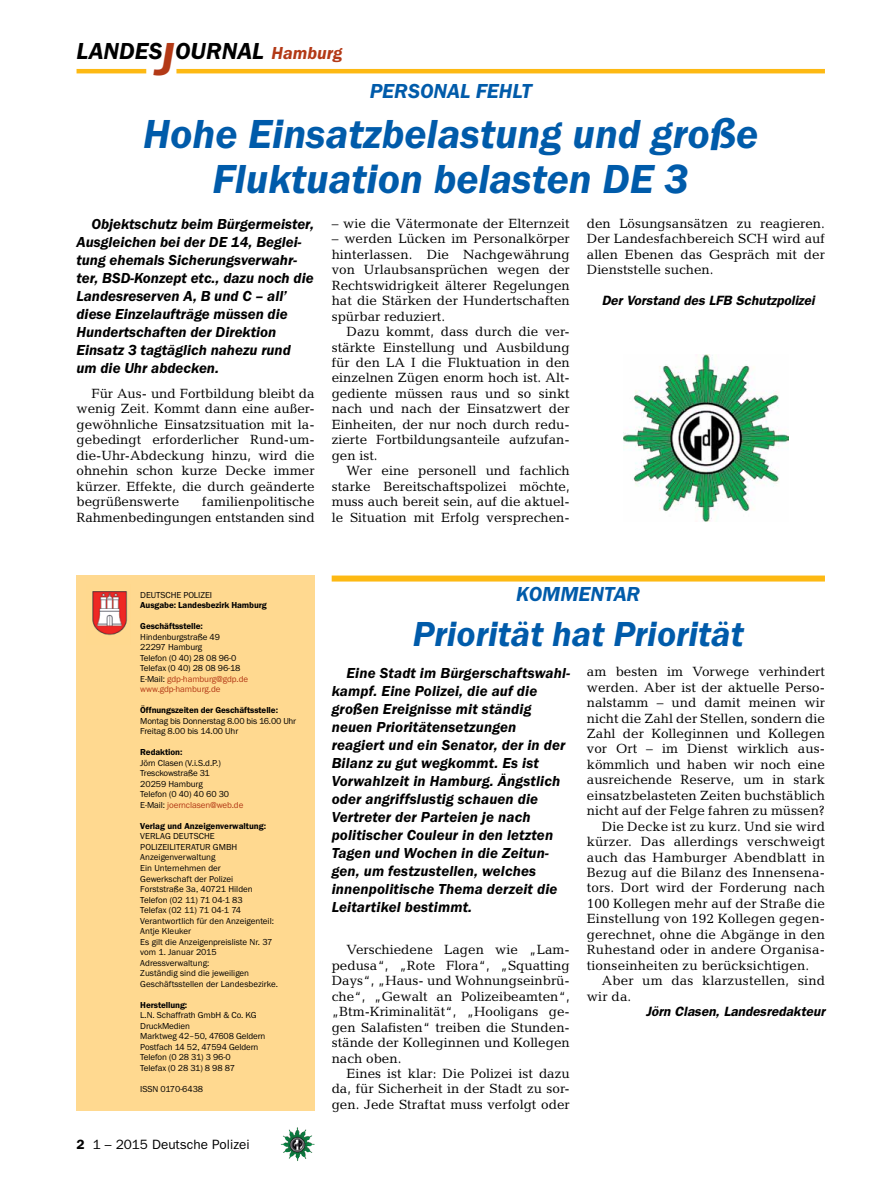
<style>
.page{position:relative;width:893px;height:1191px;background:#fff}
.page>*{position:absolute;margin:0;border:0;box-sizing:border-box;transform-origin:0 0}
.t1{font:italic 600 42px/45px "Franklin Gothic Itc T";color:#005baa;text-align:center}
.t2{font:italic 600 36px "Franklin Gothic Itc T";letter-spacing:-.01em;color:#005baa}
.t3{font:italic 600 24px "Franklin Gothic Itc T";color:#000}
.t4{font:italic 600 21px "Franklin Gothic Itc T";color:#005baa}
.t5{font:italic 600 15px/18px "Franklin Gothic Itc T";letter-spacing:.005em;color:#000}
.t6{font:13.5px/15.5px "Candida";color:#000;text-align:justify}
.t7{font:italic 600 13.5px "Franklin Gothic";color:#000}
.t8{font:13.5px "Franklin Gothic";color:#000}
.t9{font:9px/10.5px "Franklin Gothic Itc T";letter-spacing:-.01em;color:#000}
.t10{font:600 9px "Franklin Gothic Itc T";letter-spacing:-.01em;color:#000}
.s1{font-size:48px;color:#b33916}
.s2{font-size:18px;color:#b33916}
.s3{color:#b33916}
.s4{font-weight:600}
</style>
<div class="page">
<hr style="left:77px;top:69px;width:69px;height:4px;background:#fdb913">
<hr style="left:176px;top:69px;width:649px;height:4px;background:#fdb913">
<img style="left:281px;top:1128px;width:16px;height:24px">
<div style="left:77px;top:575px;width:238px;height:535px;background:#ffd990"></div>
<img style="left:92px;top:591px;width:36px;height:45px">
<img style="left:623px;top:354px;width:166px;height:167px">
<div style="left:332px;top:575px;width:493px;height:6px;background:#fdb913"></div>
<h3 class="t3" style="left:77px;top:37px;width:267px">LANDES<span class="s1">J</span>OURNAL <span class="s2">Hamburg</span></h3>
<h3 class="t4" style="left:370px;top:79px;width:27px">Personal</h3>
<h3 class="t4" style="left:476px;top:79px;width:58px">fehlt</h3>
<h1 class="t1" style="left:143px;top:111px;width:617px">Hohe Einsatzbelastung und große<br>Fluktuation belasten DE 3</h1>
<p class="t5" style="left:77px;top:215px;width:239px;text-indent:15px">Objektschutz beim Bürgermeister,<br>Ausgleichen bei der DE 14, Beglei&shy;tung ehemals Sicherungsverwahr&shy;ter, BSD-Konzept etc., dazu noch die<br>Landesreserven A, B und C – all’ diese Einzelaufträge müssen die<br>Hundertschaften der Direktion<br>Einsatz 3 tagtäglich nahezu rund um die Uhr abdecken.</p>
<p class="t6" style="left:77px;top:386px;width:240px;text-indent:15px">Für Aus- und Fortbildung bleibt da wenig Zeit. Kommt dann eine außer&shy;gewöhnliche Einsatzsituation mit la&shy;gebedingt erforderlicher Rund-um&shy;die-Uhr-Abdeckung hinzu, wird die ohnehin schon kurze Decke immer kürzer. Effekte, die durch geänderte begrüßenswerte</p>
<p class="t6" style="left:587px;top:215px;width:240px">den Lösungsansätzen zu reagieren.<br>Der Landesfachbereich SCH wird auf allen Ebenen das Gespräch mit der Dienststelle suchen.</p>
<p class="t7" style="left:602px;top:292px;width:215px">Der Vorstand des LFB Schutzpolizei</p>
<p class="t6" style="left:332px;top:216px;width:240px">– wie die Vätermonate der Elternzeit</p>
<p class="t6" style="left:332px;top:231px;width:240px">– werden Lücken im Personalkörper hinterlassen. Die Nachgewährung von Urlaubsansprüchen wegen der Rechtswidrigkeit älterer Regelungen hat die Stärken der Hundertschaften spürbar reduziert.</p>
<p class="t6" style="left:332px;top:324px;width:240px;text-indent:15px">Dazu kommt, dass durch die ver&shy;stärkte Einstellung und Ausbildung für den LA I die Fluktuation in den einzelnen Zügen enorm hoch ist. Alt&shy;gediente müssen raus und so sinkt nach und nach der Einsatzwert der Einheiten, der nur noch durch redu&shy;zierte Fortbildungsanteile aufzufan&shy;gen ist.</p>
<p class="t6" style="left:332px;top:463px;width:240px;text-indent:15px">Wer eine personell und fachlich starke Bereitschaftspolizei möchte, muss auch bereit sein, auf die aktuel&shy;le Situation mit Erfolg versprechen-</p>
<p class="t6" style="left:77px;top:494px;width:240px;text-align:right">familienpolitische<br>Rahmenbedingungen entstanden sind</p>
<p class="t9" style="left:140px;top:589px;width:73px">DEUTSCHE POLIZEI</p>
<p class="t10" style="left:140px;top:600px;width:128px">Ausgabe: Landesbezirk Hamburg</p>
<p class="t10" style="left:140px;top:621px;width:64px">Geschäftsstelle:</p>
<p class="t9" style="left:140px;top:631px;width:109px">Hindenburgstraße 49<br>22297 Hamburg<br>Telefon (0 40) 28 08 96-0<br>Telefax (0 40) 28 08 96-18<br>E-Mail: <span class="s3">gdp-hamburg@gdp.de www.gdp-hamburg.de</span></p>
<p class="t10" style="left:140px;top:705px;width:139px">Öffnungszeiten der Geschäftsstelle:</p>
<p class="t9" style="left:140px;top:715px;width:157px">Montag bis Donnerstag 8.00 bis 16.00 Uhr<br>Freitag 8.00 bis 14.00 Uhr</p>
<p class="t10" style="left:140px;top:747px;width:44px">Redaktion:</p>
<p class="t9" style="left:140px;top:757px;width:105px">Jörn Clasen (V.i.S.d.P.)<br>Tresckowstraße 31<br>20259 Hamburg<br>Telefon (0 40) 40 60 30<br>E-Mail: <span class="s3">joernclasen@web.de</span></p>
<p class="t10" style="left:140px;top:820px;width:127px">Verlag und Anzeigenverwaltung:</p>
<p class="t9" style="left:140px;top:831px;width:139px">VERLAG DEUTSCHE<br>POLIZEILITERATUR GMBH<br>Anzeigenverwaltung<br>Ein Unternehmen der<br>Gewerkschaft der Polizei<br>Forststraße 3a, 40721 Hilden<br>Telefon (02 11) 71 04-1 83<br>Telefax (02 11) 71 04-1 74<br>Verantwortlich für den Anzeigenteil:<br>Antje Kleuker<br>Es gilt die Anzeigenpreisliste Nr. 37 vom 1. Januar 2015<br>Adressverwaltung:<br>Zuständig sind die jeweiligen<br>Geschäftsstellen der Landesbezirke.</p>
<p class="t10" style="left:140px;top:999px;width:49px">Herstellung:</p>
<p class="t9" style="left:140px;top:1009px;width:127px">L.N. Schaffrath GmbH &amp; Co. KG<br>DruckMedien<br>Marktweg 42–50, 47608 Geldern<br>Postfach 14 52, 47594 Geldern<br>Telefon (0 28 31) 3 96-0<br>Telefax (0 28 31) 8 98 87</p>
<p class="t9" style="left:140px;top:1083px;width:64px">ISSN 0170-6438</p>
<p class="t8" style="left:77px;top:1136px;width:175px"><span class="s4">2</span> 1 – 2015 Deutsche Polizei</p>
<h3 class="t4" style="left:516px;top:582px;width:16px">kommen</h3>
<h3 class="t4" style="left:604px;top:582px;width:25px">tar</h3>
<h2 class="t2" style="left:413px;top:613px;width:333px">Priorität hat Priorität</h2>
<p class="t5" style="left:332px;top:663px;width:240px;text-indent:15px">Eine Stadt im Bürgerschaftswahl&shy;kampf. Eine Polizei, die auf die großen Ereignisse mit ständig neuen Prioritätensetzungen reagiert und ein Senator, der in der<br>Bilanz zu gut wegkommt. Es ist<br>Vorwahlzeit in Hamburg. Ängstlich oder angriffslustig schauen die<br>Vertreter der Parteien je nach politischer Couleur in den letzten<br>Tagen und Wochen in die Zeitun&shy;gen, um festzustellen, welches innenpolitische Thema derzeit die<br>Leitartikel bestimmt.</p>
<p class="t6" style="left:332px;top:942px;width:240px;text-indent:15px">Verschiedene Lagen wie „Lam&shy;pedusa“, „Rote Flora“, „Squatting Days“, „Haus- und Wohnungseinbrü&shy;che“, „Gewalt an Polizeibeamten“, „Btm-Kriminalität“, „Hooligans ge&shy;gen Salafisten“ treiben die Stunden&shy;stände der Kolleginnen und Kollegen nach oben.</p>
<p class="t6" style="left:332px;top:1065px;width:240px;text-indent:15px">Eines ist klar: Die Polizei ist dazu da, für Sicherheit in der Stadt zu sor&shy;gen. Jede Straftat muss verfolgt oder</p>
<p class="t6" style="left:587px;top:664px;width:240px">am besten im Vorwege verhindert</p>
<p class="t6" style="left:587px;top:679px;width:240px">werden. Aber ist der aktuelle Perso-</p>
<p class="t6" style="left:587px;top:695px;width:240px">nalstamm – und damit meinen wir</p>
<p class="t6" style="left:587px;top:710px;width:240px">nicht die Zahl der Stellen, sondern die</p>
<p class="t6" style="left:587px;top:725px;width:240px">Zahl der Kolleginnen und Kollegen</p>
<p class="t6" style="left:587px;top:741px;width:240px">vor Ort – im Dienst wirklich aus-</p>
<p class="t6" style="left:587px;top:756px;width:240px">kömmlich und haben wir noch eine</p>
<p class="t6" style="left:587px;top:772px;width:240px">ausreichende Reserve, um in stark</p>
<p class="t6" style="left:587px;top:787px;width:240px">einsatzbelasteten Zeiten buchstäblich</p>
<p class="t6" style="left:587px;top:803px;width:240px">nicht auf der Felge fahren zu müssen?</p>
<p class="t6" style="left:602px;top:818px;width:225px">Die Decke ist zu kurz. Und sie wird</p>
<p class="t6" style="left:587px;top:834px;width:240px">kürzer. Das allerdings verschweigt</p>
<p class="t6" style="left:587px;top:849px;width:240px">auch das Hamburger Abendblatt in</p>
<p class="t6" style="left:587px;top:864px;width:240px">Bezug auf die Bilanz des Innensena-</p>
<p class="t6" style="left:587px;top:880px;width:240px">tors. Dort wird der Forderung nach</p>
<p class="t6" style="left:587px;top:895px;width:240px">100 Kollegen mehr auf der Straße die</p>
<p class="t6" style="left:587px;top:911px;width:240px">Einstellung von 192 Kollegen gegen-</p>
<p class="t6" style="left:587px;top:926px;width:240px">gerechnet, ohne die Abgänge in den</p>
<p class="t6" style="left:587px;top:942px;width:240px">Ruhestand oder in andere Organisa-</p>
<p class="t6" style="left:587px;top:957px;width:224px">tionseinheiten zu berücksichtigen.</p>
<p class="t6" style="left:602px;top:973px;width:225px">Aber um das klarzustellen, sind</p>
<p class="t6" style="left:587px;top:988px;width:46px">wir da.</p>
<p class="t7" style="left:646px;top:1003px;width:181px">Jörn Clasen, Landesredakteur</p>
</div>
